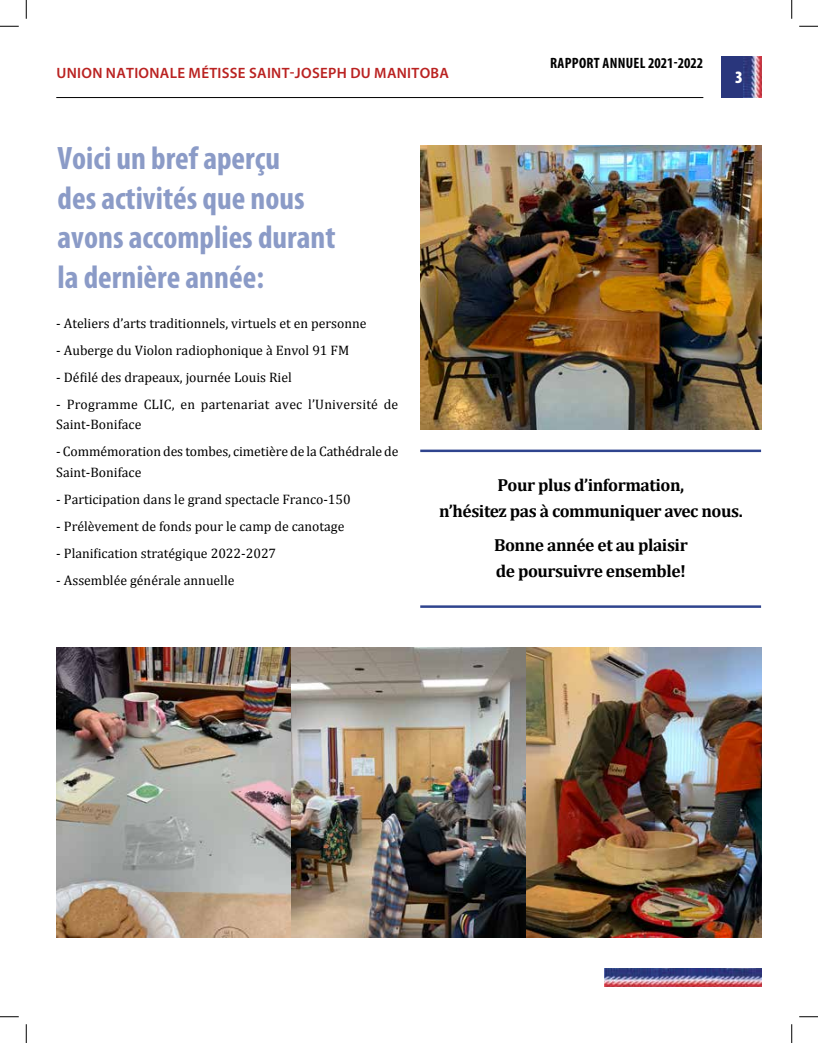
<style>
.page{position:relative;width:818px;height:1043px;background:#fff}
.page>*{position:absolute;margin:0;border:0;box-sizing:border-box;transform-origin:0 0}
.t1{font:700 condensed 32.5px/39.4px "Myriad Pro";color:#8b9bc7}
.t2{font:700 17.5px/26.2px "Cambria";letter-spacing:-.025em;color:#000;text-align:center}
.t3{font:900 condensed 17.5px "Myriad Pro";color:#fff}
.t4{font:600 15px "Myriad Pro";letter-spacing:.02em;color:#ba2221}
.t5{font:700 condensed 15px "Myriad Pro";letter-spacing:.02em;color:#000}
.t6{font:13.75px/20.5px "Cambria";color:#000}
</style>
<div class="page">
<div style="left:720px;top:56px;width:41px;height:42px;background:#29367c"></div>
<img style="left:743px;top:56px;width:18px;height:42px">
<hr style="left:56px;top:97px;width:647px;height:1px;background:#000">
<img style="left:604px;top:968px;width:157px;height:18px">
<img style="left:420px;top:145px;width:341px;height:285px">
<img style="left:56px;top:647px;width:235px;height:290px">
<hr style="left:420px;top:449px;width:341px;height:3px;background:#2f448e">
<hr style="left:420px;top:605px;width:341px;height:3px;background:#2f448e">
<img style="left:291px;top:647px;width:235px;height:290px">
<img style="left:526px;top:647px;width:235px;height:290px">
<svg style="left:0;top:26px;width:19px;height:1px"></svg>
<svg style="left:799px;top:26px;width:19px;height:1px"></svg>
<svg style="left:0;top:1016px;width:19px;height:1px"></svg>
<svg style="left:799px;top:1016px;width:19px;height:1px"></svg>
<svg style="left:26px;top:0;width:1px;height:19px"></svg>
<svg style="left:26px;top:1024px;width:1px;height:18px"></svg>
<svg style="left:791px;top:0;width:1px;height:19px"></svg>
<svg style="left:791px;top:1024px;width:1px;height:18px"></svg>
<p class="t5" style="left:550px;top:53px;width:155px">RAPPORT ANNUEL 2021-2022</p>
<p class="t4" style="left:56px;top:64px;width:394px">UNION NATIONALE MÉTISSE SAINT-JOSEPH DU MANITOBA</p>
<p class="t3" style="left:735px;top:68px;width:9px">3</p>
<h1 class="t1" style="left:58px;top:138px;width:279px">Voici un bref aperçu<br>des activités que nous avons accomplies durant la dernière année:</h1>
<p class="t6" style="left:56px;top:313px;width:312px">- Ateliers d’arts traditionnels, virtuels et en personne</p>
<p class="t6" style="left:56px;top:340px;width:294px">- Auberge du Violon radiophonique à Envol 91 FM</p>
<p class="t6" style="left:56px;top:367px;width:237px">- Défilé des drapeaux, journée Louis Riel</p>
<p class="t6" style="left:56px;top:394px;width:343px">- Programme CLIC, en partenariat avec l’Université de<br>Saint-Boniface</p>
<p class="t6" style="left:56px;top:441px;width:343px">- Commémoration des tombes, cimetière de la Cathédrale de<br>Saint-Boniface</p>
<p class="t6" style="left:56px;top:488px;width:296px">- Participation dans le grand spectacle Franco-150</p>
<p class="t6" style="left:56px;top:515px;width:290px">- Prélèvement de fonds pour le camp de canotage</p>
<p class="t6" style="left:56px;top:542px;width:221px">- Planification stratégique 2022-2027</p>
<p class="t6" style="left:56px;top:569px;width:180px">- Assemblée générale annuelle</p>
<p class="t2" style="left:439px;top:471px;width:305px">Pour plus d’information,<br>n’hésitez pas à communiquer avec nous.</p>
<p class="t2" style="left:494px;top:531px;width:195px;text-align:left">Bonne année et au plaisir de poursuivre ensemble!</p>
</div>
